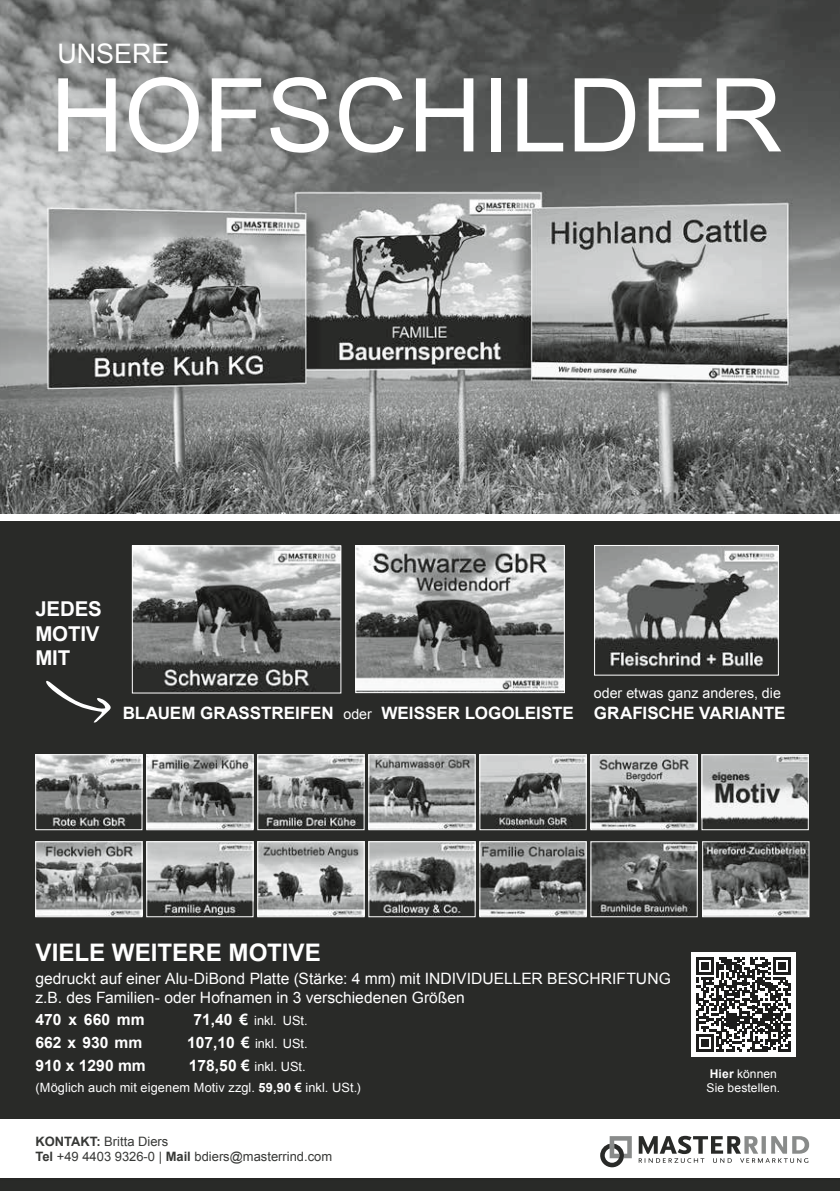
<style>
.page{position:relative;width:840px;height:1191px;background:#fff}
.page>*{position:absolute;margin:0;border:0;box-sizing:border-box;transform-origin:0 0}
.t1{font:102px "Arial";color:#fff}
.t2{font:26.8px "Arial";color:#fff}
.t3{font:700 24.2px "Arial";color:#fff}
.t4{font:700 20.4px/24.6px "Arial";letter-spacing:-.01em;color:#fff;text-align:justify}
.t5{font:700 17px "Arial";color:#fff}
.t6{font:15.6px/18.8px "Arial";color:#fff}
.t7{font:700 15.6px "Arial";color:#fff}
.t8{font:14.2px "Arial";color:#fff}
.t9{font:13px/15.6px "Arial";color:#373836}
.t10{font:12.8px/21.4px "Arial";letter-spacing:.005em;color:#fff}
.t11{font:12px/14.4px "Arial";letter-spacing:.01em;color:#fff}
.s1{font-weight:400;font-size:14.2px}
.s2{font-weight:700;font-size:15.6px}
.s3{font-weight:700}
</style>
<div class="page">
<div style="left:0;top:521px;width:839px;height:670px;background:#292a28"></div>
<img style="left:0;top:0;width:839px;height:513px">
<svg style="left:46px;top:680px;width:65px;height:43px"></svg>
<div style="left:690px;top:952px;width:105px;height:104px;background:#fff"></div>
<svg style="left:696px;top:957px;width:94px;height:94px"></svg>
<img style="left:481px;top:843px;width:103px;height:72px">
<div style="left:479px;top:841px;width:107px;height:76px;border:1px solid #fff"></div>
<img style="left:370px;top:843px;width:103px;height:72px">
<div style="left:368px;top:841px;width:107px;height:76px;border:1px solid #fff"></div>
<img style="left:592px;top:843px;width:103px;height:72px">
<div style="left:590px;top:841px;width:107px;height:76px;border:1px solid #fff"></div>
<img style="left:704px;top:843px;width:102px;height:72px">
<div style="left:702px;top:841px;width:106px;height:76px;border:1px solid #fff"></div>
<img style="left:259px;top:843px;width:103px;height:72px">
<div style="left:257px;top:841px;width:107px;height:76px;border:1px solid #fff"></div>
<img style="left:148px;top:843px;width:103px;height:72px">
<div style="left:146px;top:841px;width:107px;height:76px;border:1px solid #fff"></div>
<img style="left:37px;top:843px;width:103px;height:72px">
<div style="left:35px;top:841px;width:107px;height:76px;border:1px solid #fff"></div>
<img style="left:703px;top:756px;width:103px;height:67px">
<div style="left:701px;top:754px;width:107px;height:76px;border:1px solid #fff"></div>
<img style="left:370px;top:756px;width:103px;height:72px">
<div style="left:368px;top:754px;width:107px;height:76px;border:1px solid #fff"></div>
<img style="left:481px;top:756px;width:103px;height:72px">
<div style="left:479px;top:754px;width:107px;height:76px;border:1px solid #fff"></div>
<img style="left:592px;top:756px;width:103px;height:72px">
<div style="left:590px;top:754px;width:107px;height:76px;border:1px solid #fff"></div>
<img style="left:259px;top:756px;width:103px;height:72px">
<div style="left:257px;top:754px;width:107px;height:76px;border:1px solid #fff"></div>
<img style="left:37px;top:756px;width:103px;height:72px">
<div style="left:35px;top:754px;width:107px;height:76px;border:1px solid #fff"></div>
<img style="left:134px;top:547px;width:205px;height:144px">
<div style="left:132px;top:545px;width:209px;height:148px;border:1px solid #fff"></div>
<img style="left:357px;top:547px;width:205px;height:144px">
<div style="left:355px;top:545px;width:209px;height:148px;border:1px solid #fff"></div>
<img style="left:596px;top:547px;width:180px;height:121px">
<div style="left:594px;top:545px;width:184px;height:130px;border:1px solid #fff"></div>
<img style="left:148px;top:756px;width:103px;height:72px">
<div style="left:146px;top:754px;width:107px;height:76px;border:1px solid #fff"></div>
<div style="left:0;top:1118px;width:839px;height:62px;background:#1d1d1c;opacity:.3"></div>
<div style="left:0;top:1119px;width:839px;height:58px;background:#fff"></div>
<svg style="left:600px;top:1135px;width:208px;height:32px"></svg>
<h2 class="t2" style="left:57px;top:36px;width:113px">UNSERE</h2>
<h1 class="t1" style="left:50px;top:49px;width:733px">HOFSCHILDER</h1>
<h3 class="t4" style="left:35px;top:597px;width:68px">JEDES MOTIV MIT</h3>
<p class="t5" style="left:123px;top:701px;width:452px">BLAUEM GRASSTREIFEN <span class="s1">oder</span> WEISSER LOGOLEISTE</p>
<p class="t8" style="left:593px;top:683px;width:189px">oder etwas ganz anderes, die</p>
<p class="t5" style="left:593px;top:701px;width:193px">GRAFISCHE VARIANTE</p>
<h3 class="t3" style="left:35px;top:936px;width:287px">VIELE WEITERE MOTIVE</h3>
<p class="t6" style="left:35px;top:969px;width:636px">gedruckt auf einer Alu-DiBond Platte (Stärke: 4 mm) mit INDIVIDUELLER BESCHRIFTUNG z.B. des Familien- oder Hofnamen in 3 verschiedenen Größen</p>
<p class="t7" style="left:35px;top:1009px;width:111px">470 x 660 mm</p>
<p class="t10" style="left:193px;top:1010px;width:116px"><span class="s2">71,40 €</span> inkl. USt.</p>
<p class="t7" style="left:35px;top:1032px;width:108px">662 x 930 mm</p>
<p class="t10" style="left:187px;top:1033px;width:122px"><span class="s2">107,10 €</span> inkl. USt.</p>
<p class="t7" style="left:35px;top:1055px;width:112px">910 x 1290 mm</p>
<p class="t10" style="left:35px;top:1056px;width:326px;text-indent:153px"><span class="s2">178,50 €</span> inkl. USt.<br>(Möglich auch mit eigenem Motiv zzgl. <span class="s3">59,90 €</span> inkl. USt.)</p>
<p class="t11" style="left:706px;top:1066px;width:75px"><span class="s3">Hier</span> können<br>Sie bestellen.</p>
<p class="t9" style="left:35px;top:1133px;width:298px"><span class="s3">KONTAKT:</span> Britta Diers<br><span class="s3">Tel</span> +49 4403 9326-0 | <span class="s3">Mail</span> bdiers@masterrind.com</p>
</div>
